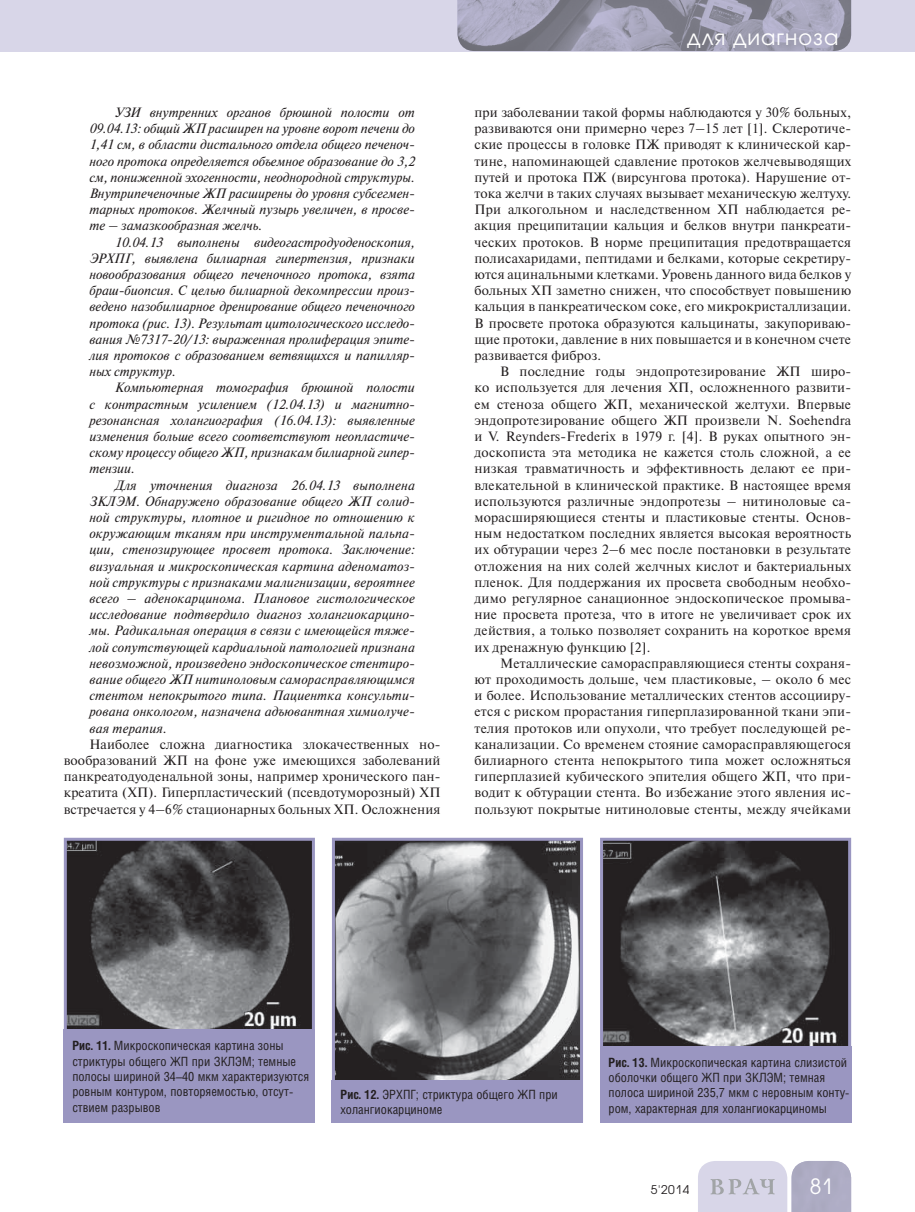
<style>
.page{position:relative;width:915px;height:1212px;background:#fff}
.page>*{position:absolute;margin:0;border:0;box-sizing:border-box;transform-origin:0 0}
.t1{font:21px "Avant Garde Gothic C";letter-spacing:.05em;color:#fff}
.t2{font:13.5px/16.2px "Newton C";letter-spacing:.01em;color:#231f20;text-align:justify}
.t3{font:italic 13.5px/16.2px "Newton C";color:#231f20;text-align:justify}
.t4{font:12.75px/15.3px "Helios Cond";color:#231f20}
.t5{font:12px "Avant Garde Gothic C";color:#231f20}
.s1{font-weight:700}
</style>
<div class="page">
<div style="left:0;top:0;width:914px;height:51px;background:#d8d6e8"></div>
<svg style="left:698px;top:1161px;width:152px;height:51px;background:#c7c6d8"></svg>
<img style="left:457px;top:0;width:393px;height:51px">
<img style="left:68px;top:842px;width:243px;height:187px">
<div style="left:64px;top:838px;width:251px;height:285px;border:3px solid #9a96c1"></div>
<div style="left:64px;top:1029px;width:251px;height:94px;background:#9a96c1"></div>
<img style="left:604px;top:842px;width:242px;height:204px">
<div style="left:600px;top:838px;width:250px;height:285px;border:3px solid #9a96c1"></div>
<div style="left:600px;top:1046px;width:250px;height:77px;background:#9a96c1"></div>
<img style="left:336px;top:842px;width:243px;height:238px">
<div style="left:332px;top:838px;width:251px;height:285px;border:3px solid #9a96c1"></div>
<div style="left:332px;top:1080px;width:251px;height:43px;background:#9a96c1"></div>
<p class="t3" style="left:89px;top:106px;width:327px;text-indent:26px">УЗИ внутренних органов брюшной полости от 09.04.13: общий ЖП расширен на уровне ворот печени до 1,41 см, в области дистального отдела общего печеноч&shy;ного протока определяется объемное образование до 3,2 см, пониженной эхогенности, неоднородной структуры.<br>Внутрипеченочные ЖП расширены до уровня субсегмен&shy;тарных протоков. Желчный пузырь увеличен, в просве&shy;те – замазкообразная желчь.</p>
<p class="t3" style="left:89px;top:235px;width:327px;text-indent:26px">10.04.13 выполнены видеогастродуоденоскопия, ЭРХПГ, выявлена билиарная гипертензия, признаки новообразования общего печеночного протока, взята браш-биопсия. С целью билиарной декомпрессии произ&shy;ведено назобилиарное дренирование общего печеночного протока (рис. 13). Результат цитологического исследо&shy;вания №7317-20/13: выраженная пролиферация эпите&shy;лия протоков с образованием ветвящихся и папилляр&shy;ных структур.</p>
<p class="t3" style="left:89px;top:381px;width:327px;text-indent:26px">Компьютерная томография брюшной полости с контрастным усилением (12.04.13) и магнитно&shy;резонансная холангиография (16.04.13): выявленные изменения больше всего соответствуют неопластиче&shy;скому процессу общего ЖП, признакам билиарной гипер&shy;тензии.</p>
<p class="t3" style="left:89px;top:478px;width:327px;text-indent:26px">Для уточнения диагноза 26.04.13 выполнена ЗКЛЭМ. Обнаружено образование общего ЖП солид&shy;ной структуры, плотное и ригидное по отношению к окружающим тканям при инструментальной пальпа&shy;ции, стенозирующее просвет протока. Заключение: визуальная и микроскопическая картина аденоматоз&shy;ной структуры с признаками малигнизации, вероятнее всего – аденокарцинома. Плановое гистологическое исследование подтвердило диагноз холангиокарцино&shy;мы. Радикальная операция в связи с имеющейся тяже&shy;лой сопутствующей кардиальной патологией признана невозможной, произведено эндоскопическое стентиро&shy;вание общего ЖП нитиноловым саморасправляющимся стентом непокрытого типа. Пациентка консульти&shy;рована онкологом, назначена адъювантная химиолуче&shy;вая терапия.</p>
<p class="t2" style="left:64px;top:737px;width:378px;text-indent:26px">Наиболее сложна диагностика злокачественных но&shy;вообразований ЖП на фоне уже имеющихся заболеваний панкреатодуоденальной зоны, например хронического пан&shy;креатита (ХП). Гиперпластический (псевдотуморозный) ХП встречается у 4–6% стационарных больных ХП. Осложнения</p>
<h1 class="t1" style="left:687px;top:27px;width:152px">для диагноза</h1>
<p class="t2" style="left:474px;top:106px;width:378px">при заболевании такой формы наблюдаются у 30% больных, развиваются они примерно через 7–15 лет [1]. Склеротиче&shy;ские процессы в головке ПЖ приводят к клинической кар&shy;тине, напоминающей сдавление протоков желчевыводящих путей и протока ПЖ (вирсунгова протока). Нарушение от&shy;тока желчи в таких случаях вызывает механическую желтуху.<br>При алкогольном и наследственном ХП наблюдается ре&shy;акция преципитации кальция и белков внутри панкреати&shy;ческих протоков. В норме преципитация предотвращается полисахаридами, пептидами и белками, которые секретиру&shy;ются ацинальными клетками. Уровень данного вида белков у больных ХП заметно снижен, что способствует повышению кальция в панкреатическом соке, его микрокристаллизации.<br>В просвете протока образуются кальцинаты, закупориваю&shy;щие протоки, давление в них повышается и в конечном счете развивается фиброз.</p>
<p class="t2" style="left:474px;top:365px;width:378px;text-indent:26px">В последние годы эндопротезирование ЖП широ&shy;ко используется для лечения ХП, осложненного развити&shy;ем стеноза общего ЖП, механической желтухи. Впервые эндопротезирование общего ЖП произвели N. Soehendra и V. Reynders-Frederix в 1979 г. [4]. В руках опытного эн&shy;доскописта эта методика не кажется столь сложной, а ее низкая травматичность и эффективность делают ее при&shy;влекательной в клинической практике. В настоящее время используются различные эндопротезы – нитиноловые са&shy;морасширяющиеся стенты и пластиковые стенты. Основ&shy;ным недостатком последних является высокая вероятность их обтурации через 2–6 мес после постановки в результате отложения на них солей желчных кислот и бактериальных пленок. Для поддержания их просвета свободным необхо&shy;димо регулярное санационное эндоскопическое промыва&shy;ние просвета протеза, что в итоге не увеличивает срок их действия, а только позволяет сохранить на короткое время их дренажную функцию [2].</p>
<p class="t2" style="left:474px;top:656px;width:378px;text-indent:26px">Металлические саморасправляющиеся стенты сохраня&shy;ют проходимость дольше, чем пластиковые, – около 6 мес и более. Использование металлических стентов ассоцииру&shy;ется с риском прорастания гиперплазированной ткани эпи&shy;телия протоков или опухоли, что требует последующей ре&shy;канализации. Со временем стояние саморасправляющегося билиарного стента непокрытого типа может осложняться гиперплазией кубического эпителия общего ЖП, что при&shy;водит к обтурации стента. Во избежание этого явления ис&shy;пользуют покрытые нитиноловые стенты, между ячейками</p>
<p class="t4" style="left:72px;top:1039px;width:238px"><span class="s1">Рис. 11.</span> Микроскопическая картина зоны стриктуры общего ЖП при ЗКЛЭМ; темные полосы шириной 34–40 мкм характеризуются ровным контуром, повторяемостью, отсут&shy;ствием разрывов</p>
<p class="t4" style="left:340px;top:1088px;width:219px"><span class="s1">Рис. 12.</span> ЭРХПГ; стриктура общего ЖП при холангиокарциноме</p>
<p class="t4" style="left:608px;top:1056px;width:242px"><span class="s1">Рис. 13.</span> Микроскопическая картина слизистой оболочки общего ЖП при ЗКЛЭМ; темная полоса шириной 235,7 мкм с неровным конту&shy;ром, характерная для холангиокарциномы</p>
<p class="t5" style="left:650px;top:1184px;width:40px">5'2014</p>
<h1 class="t1" style="left:809px;top:1177px;width:25px">81</h1>
</div>
